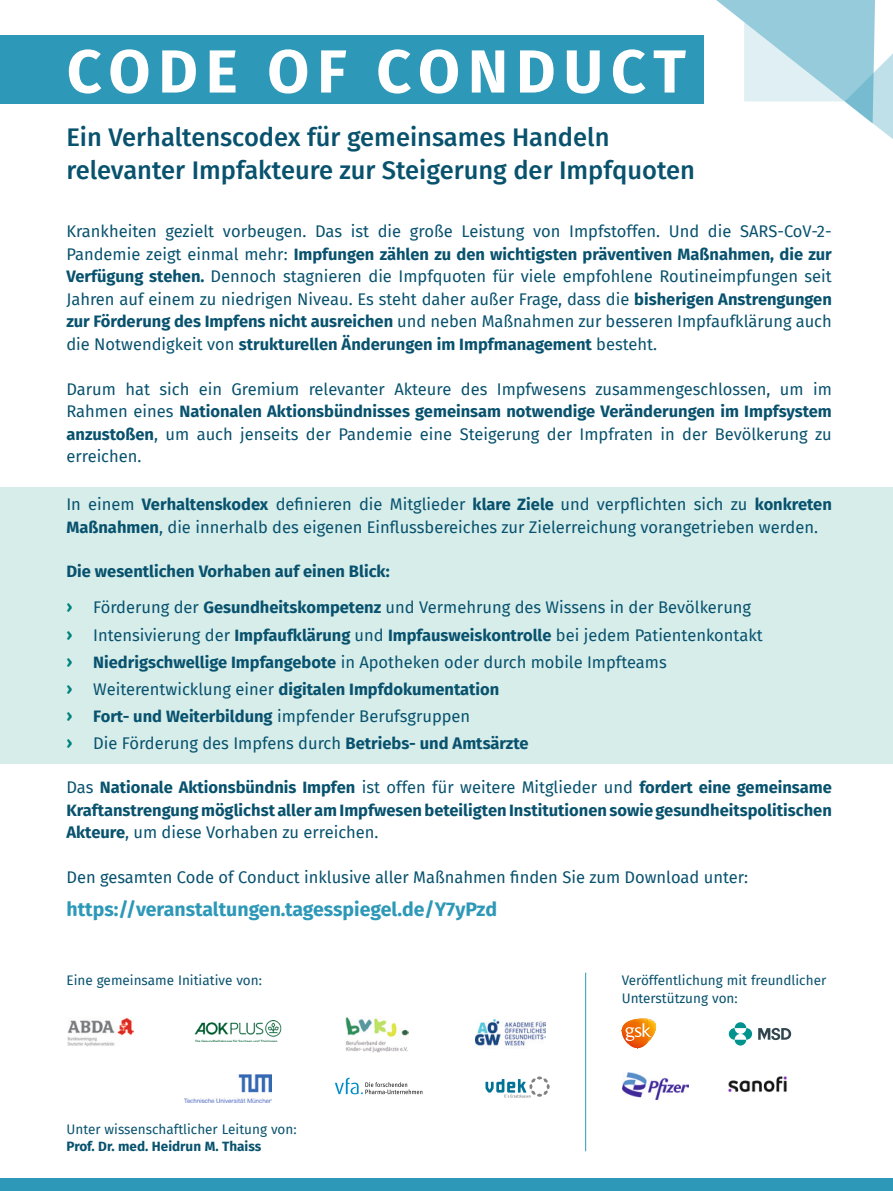
<style>
.page{position:relative;width:893px;height:1191px;background:#fff}
.page>*{position:absolute;margin:0;border:0;box-sizing:border-box;transform-origin:0 0}
.t1{font:700 60.75px "Fira Sans";letter-spacing:.13em;color:#fff}
.t2{font:500 25.5px/32.8px "Fira Sans";color:#08526e}
.t3{font:700 19.5px "Fira Sans";color:#2d98b7}
.t4{font:16.5px/22.5px "Fira Sans";color:#08526e;text-align:justify}
.t5{font:700 16.5px/22.5px "Fira Sans";color:#08526e;text-align:justify}
.t6{font:700 16.5px "Fira Sans";color:#00827c}
.t7{font:13.5px/17.2px "Fira Sans";color:#08526e}
.t8{font:700 13.5px "Fira Sans";color:#08526e}
.s1{font-weight:700}
.s2{font-weight:400}
</style>
<div class="page">
<div style="left:0;top:487px;width:893px;height:276px;background:#d6edea"></div>
<div style="left:0;top:1178px;width:893px;height:13px;background:#2d98b7"></div>
<svg style="left:716px;top:0;width:177px;height:139px"></svg>
<div style="left:0;top:35px;width:703px;height:69px;background:#2d98b7"></div>
<svg style="left:622px;top:1018px;width:35px;height:31px"></svg>
<svg style="left:729px;top:1022px;width:23px;height:23px"></svg>
<svg style="left:758px;top:1027px;width:33px;height:13px"></svg>
<img style="left:622px;top:1072px;width:66px;height:27px">
<img style="left:728px;top:1076px;width:59px;height:16px">
<img style="left:184px;top:1074px;width:88px;height:28px">
<img style="left:67px;top:1017px;width:66px;height:29px">
<img style="left:476px;top:1018px;width:70px;height:28px">
<img style="left:194px;top:1020px;width:88px;height:22px">
<svg style="left:335px;top:1077px;width:87px;height:17px"></svg>
<img style="left:345px;top:1017px;width:64px;height:35px">
<svg style="left:485px;top:1076px;width:65px;height:21px"></svg>
<hr style="left:585px;top:972px;width:1px;height:179px;background:#2d98b7">
<h1 class="t1" style="left:67px;top:20px;width:621px">CODE OF CONDUCT</h1>
<h2 class="t2" style="left:66px;top:119px;width:630px">Ein Verhaltenscodex für gemeinsames Handeln relevanter Impfakteure zur Steigerung der Impfquoten</h2>
<p class="t4" style="left:66px;top:220px;width:767px">Krankheiten gezielt vorbeugen. Das ist die große Leistung von Impfstoffen. Und die SARS-CoV-2- Pandemie zeigt einmal mehr: <span class="s1">Impfungen zählen zu den wichtigsten präventiven Maßnahmen, die zur Verfügung stehen.</span> Dennoch stagnieren die Impfquoten für viele empfohlene Routineimpfungen seit Jahren auf einem zu niedrigen Niveau. Es steht daher außer Frage, dass die <span class="s1">bisherigen Anstrengungen zur Förderung des Impfens nicht ausreichen</span> und neben Maßnahmen zur besseren Impfaufklärung auch die Notwendigkeit von <span class="s1">strukturellen Änderungen im Impfmanagement</span> besteht.</p>
<p class="t4" style="left:66px;top:377px;width:767px">Darum hat sich ein Gremium relevanter Akteure des Impfwesens zusammengeschlossen, um im Rahmen eines <span class="s1">Nationalen Aktionsbündnisses gemeinsam notwendige Veränderungen im Impfsystem anzustoßen</span>, um auch jenseits der Pandemie eine Steigerung der Impfraten in der Bevölkerung zu erreichen.</p>
<p class="t4" style="left:66px;top:493px;width:767px">In einem <span class="s1">Verhaltenskodex</span> definieren die Mitglieder <span class="s1">klare Ziele</span> und verpflichten sich zu <span class="s1">konkreten<br>Maßnahmen</span>, die innerhalb des eigenen Einflussbereiches zur Zielerreichung vorangetrieben werden.</p>
<p class="t5" style="left:66px;top:559px;width:325px">Die wesentlichen Vorhaben auf einen Blick:</p>
<p class="t6" style="left:66px;top:594px;width:7px">›</p>
<p class="t4" style="left:93px;top:596px;width:659px">Förderung der <span class="s1">Gesundheitskompetenz</span> und Vermehrung des Wissens in der Bevölkerung</p>
<p class="t6" style="left:66px;top:621px;width:7px">›</p>
<p class="t4" style="left:93px;top:623px;width:671px">Intensivierung der <span class="s1">Impfaufklärung</span> und <span class="s1">Impfausweiskontrolle</span> bei jedem Patientenkontakt</p>
<p class="t6" style="left:66px;top:648px;width:7px">›</p>
<p class="t4" style="left:93px;top:650px;width:575px"><span class="s1">Niedrigschwellige Impfangebote</span> in Apotheken oder durch mobile Impfteams</p>
<p class="t6" style="left:66px;top:675px;width:7px">›</p>
<p class="t5" style="left:93px;top:676px;width:408px"><span class="s2">Weiterentwicklung einer</span> digitalen Impfdokumentation</p>
<p class="t6" style="left:66px;top:702px;width:7px">›</p>
<p class="t4" style="left:93px;top:704px;width:379px"><span class="s1">Fort- und Weiterbildung</span> impfender Berufsgruppen</p>
<p class="t6" style="left:66px;top:729px;width:7px">›</p>
<p class="t4" style="left:93px;top:731px;width:437px">Die Förderung des Impfens durch <span class="s1">Betriebs- und Amtsärzte</span></p>
<p class="t5" style="left:66px;top:775px;width:767px"><span class="s2">Das</span> Nationale Aktionsbündnis Impfen <span class="s2">ist offen für weitere Mitglieder und</span> fordert eine gemeinsame Kraftanstrengung möglichst aller am Impfwesen beteiligten Institutionen sowie gesundheitspolitischen Akteure<span class="s2">, um diese Vorhaben zu erreichen.</span></p>
<p class="t4" style="left:66px;top:865px;width:683px">Den gesamten Code of Conduct inklusive aller Maßnahmen finden Sie zum Download unter:</p>
<p class="t3" style="left:66px;top:892px;width:432px">https://veranstaltungen.tagesspiegel.de/Y7yPzd</p>
<p class="t7" style="left:67px;top:971px;width:197px">Eine gemeinsame Initiative von:</p>
<p class="t7" style="left:67px;top:1120px;width:232px">Unter wissenschaftlicher Leitung von:</p>
<p class="t8" style="left:67px;top:1135px;width:196px">Prof. Dr. med. Heidrun M. Thaiss</p>
<p class="t7" style="left:622px;top:971px;width:206px">Veröffentlichung mit freundlicher<br>Unterstützung von:</p>
</div>
